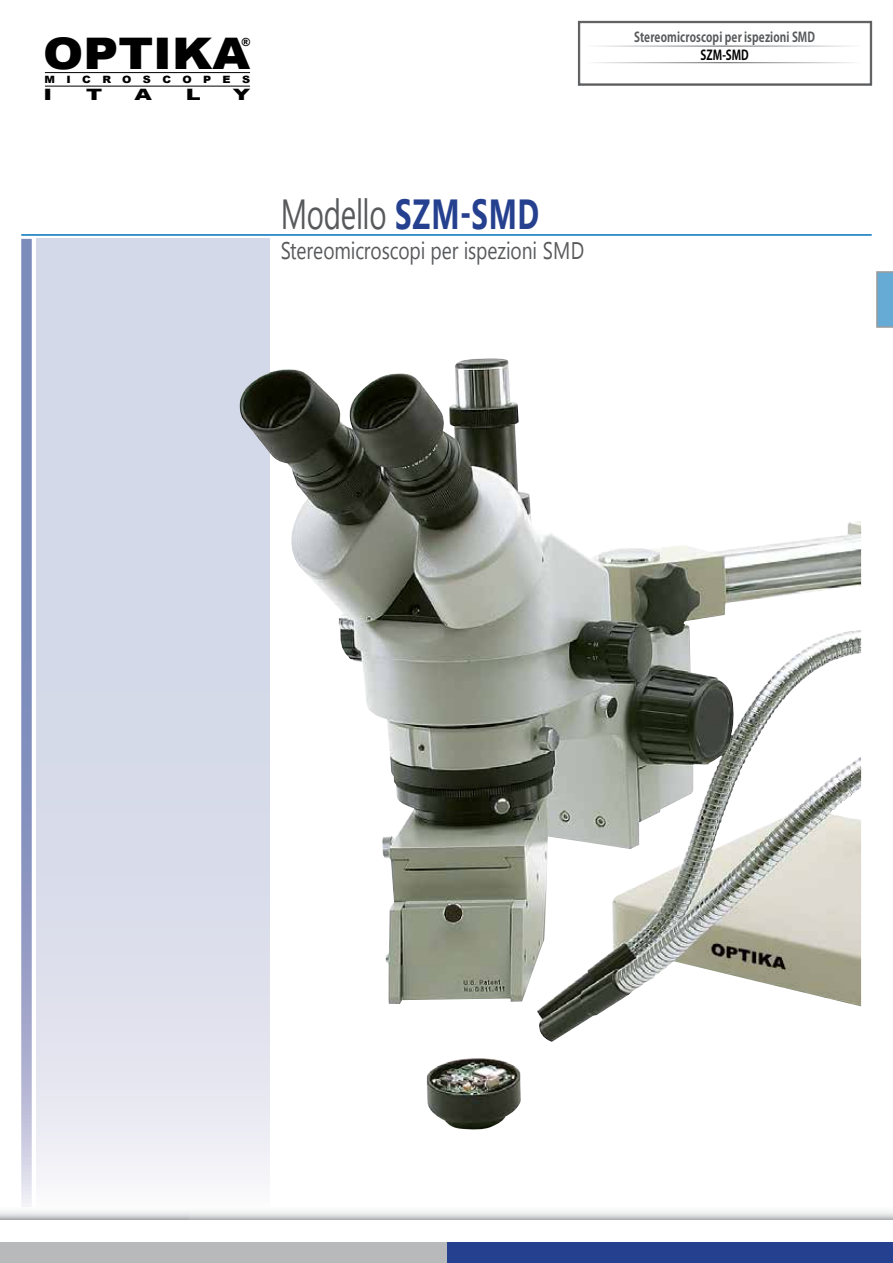
<style>
.page{position:relative;width:893px;height:1263px;background:#fff}
.page>*{position:absolute;margin:0;border:0;box-sizing:border-box;transform-origin:0 0}
.t1{font:900 43.5px "Arial";color:#000;scale:1.11 1}
.t2{font:42px "Segoe UI";letter-spacing:-.01em;color:#58595b;scale:.7 1}
.t3{font:24px "Segoe UI";letter-spacing:-.005em;color:#58595b;scale:.8 1}
.t4{font:900 15.75px "Arial";color:#000;scale:1.43 1}
.t5{font:700 13.5px "Koz Go Pro";letter-spacing:.01em;color:#58595b;scale:.8 1}
.t6{font:700 13.5px "Koz Go Pro";letter-spacing:.005em;color:#000;scale:.8 1}
.t7{font:900 11.25px "Arial";color:#000}
.t8{font:900 10.05px "Arial";letter-spacing:1.015em;color:#000;scale:1.11 1}
.s1{font-weight:700;color:#25408f}
</style>
<div class="page">
<svg style="left:21px;top:239px;width:11px;height:968px"></svg>
<svg style="left:37px;top:239px;width:233px;height:935px"></svg>
<svg style="left:188px;top:1211px;width:705px;height:8px"></svg>
<div style="left:446px;top:1242px;width:447px;height:21px;background:#25408f"></div>
<div style="left:0;top:1242px;width:446px;height:21px;background:#b7b9bb"></div>
<hr style="left:45px;top:72px;width:205px;height:1px;background:#000">
<hr style="left:45px;top:86px;width:205px;height:1px;background:#000">
<img style="left:234px;top:358px;width:627px;height:684px">
<hr style="left:21px;top:234px;width:851px;height:2px;background:#0072bc">
<svg style="left:578px;top:21px;width:294px;height:64px"></svg>
<div style="left:579px;top:22px;width:292px;height:63px;border:1px solid #58595b"></div>
<hr style="left:585px;top:46px;width:275px;height:1px;background:#fff">
<hr style="left:585px;top:62px;width:275px;height:1px;background:#fff">
<svg style="left:876px;top:271px;width:17px;height:57px"></svg>
<svg style="left:0;top:1211px;width:188px;height:8px"></svg>
<h1 class="t1" style="left:43px;top:22px;width:188px">OPTIKA</h1>
<p class="t8" style="left:45px;top:72px;width:187px">MICROSCOPES</p>
<p class="t7" style="left:241px;top:34px;width:10px">®</p>
<p class="t4" style="left:43px;top:83px;width:8px">I</p>
<p class="t4" style="left:86px;top:83px;width:13px">T</p>
<p class="t4" style="left:135px;top:83px;width:14px">A</p>
<p class="t4" style="left:186px;top:83px;width:12px">L</p>
<p class="t4" style="left:233px;top:83px;width:14px">Y</p>
<h2 class="t2" style="left:281px;top:180px;width:371px">Modello <span class="s1">SZM-SMD</span></h2>
<p class="t3" style="left:281px;top:231px;width:381px">Stereomicroscopi per ispezioni SMD</p>
<p class="t5" style="left:634px;top:29px;width:227px">Stereomicroscopi per ispezioni SMD</p>
<p class="t6" style="left:700px;top:47px;width:62px">SZM-SMD</p>
</div>
